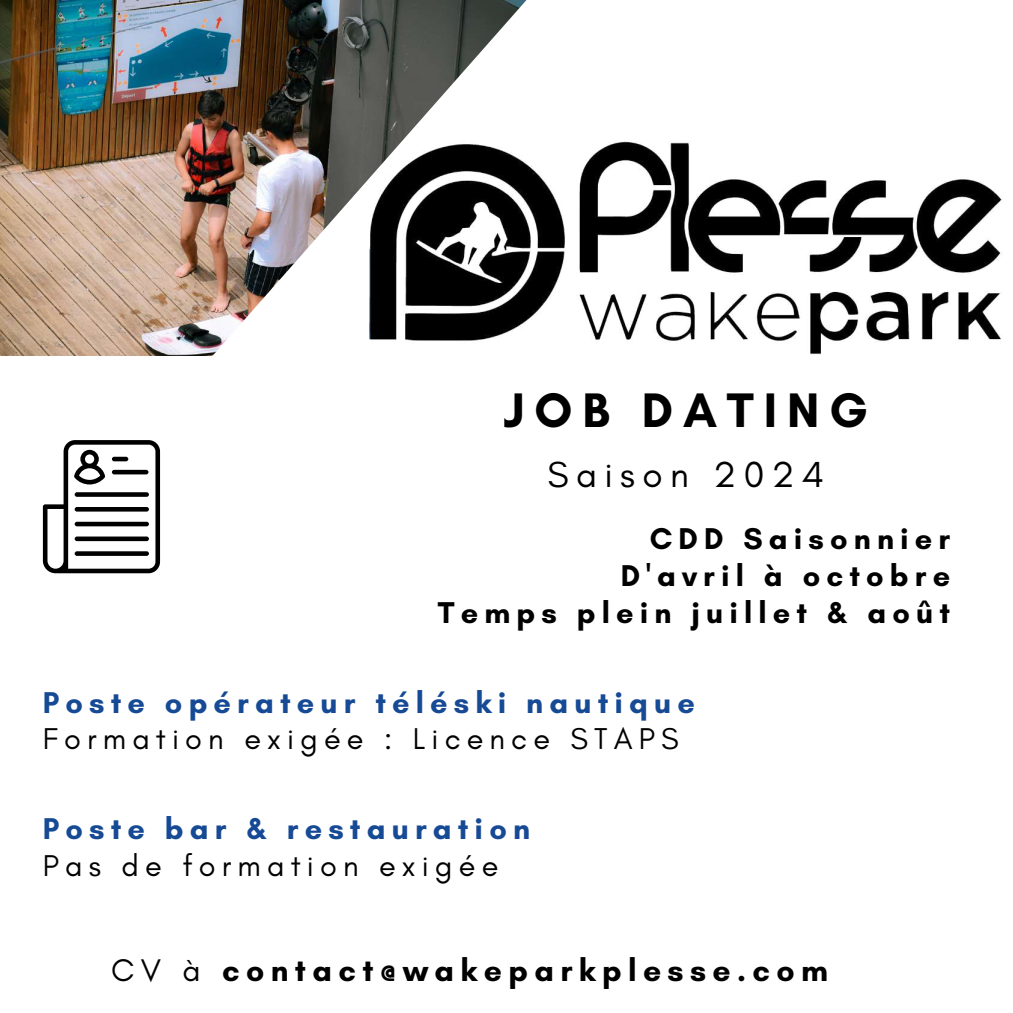
<style>
.page{position:relative;width:1013px;height:1013px;background:#fff}
.page>*{position:absolute;margin:0;border:0;box-sizing:border-box;transform-origin:0 0}
.t1{font:700 49.38px "Glacial Indifference";letter-spacing:.2em;color:#000}
.t2{font:36.88px "Glacial Indifference";letter-spacing:.2em;color:#000}
.t3{font:700 31.88px "Glacial Indifference";letter-spacing:.2em;color:#000}
.t4{font:700 30.62px/36.5px "Glacial Indifference";letter-spacing:.2em;color:#000;text-align:right}
.t5{font:700 30.62px "Glacial Indifference";letter-spacing:.2em;color:#174a95}
.t6{font:30.62px "Glacial Indifference";letter-spacing:.2em;color:#000}
.s1{font-weight:400}
</style>
<div class="page">
<img style="left:0;top:0;width:228px;height:356px">
<img style="left:228px;top:0;width:180px;height:337px">
<svg style="left:408px;top:0;width:595px;height:200px"></svg>
<img style="left:369px;top:142px;width:633px;height:212px">
<svg style="left:43px;top:440px;width:117px;height:133px"></svg>
<hr style="left:112px;top:457px;width:16px;height:4px;background:#000;border-radius:2px">
<hr style="left:112px;top:470px;width:36px;height:4px;background:#000;border-radius:2px">
<div style="left:75px;top:492px;width:74px;height:5px;background:#000;border-radius:2px"></div>
<hr style="left:75px;top:507px;width:74px;height:4px;background:#000;border-radius:2px">
<hr style="left:75px;top:522px;width:74px;height:4px;background:#000;border-radius:2px">
<div style="left:75px;top:536px;width:74px;height:5px;background:#000;border-radius:2px"></div>
<div style="left:75px;top:551px;width:74px;height:5px;background:#000;border-radius:2px"></div>
<h1 class="t1" style="left:503px;top:380px;width:366px">JOB DATING</h1>
<p class="t2" style="left:547px;top:451px;width:278px">Saison 2024</p>
<p class="t4" style="left:438px;top:520px;width:514px">CDD Saisonnier<br>D'avril à octobre<br>Temps plein juillet &amp; août</p>
<p class="t5" style="left:43px;top:683px;width:653px">Poste opérateur téléski nautique</p>
<p class="t6" style="left:43px;top:720px;width:637px">Formation exigée : Licence STAPS</p>
<p class="t5" style="left:43px;top:810px;width:488px">Poste bar &amp; restauration</p>
<p class="t6" style="left:43px;top:846px;width:457px">Pas de formation exigée</p>
<p class="t3" style="left:111px;top:951px;width:718px"><span class="s1">CV à</span> contact@wakeparkplesse.com</p>
</div>
